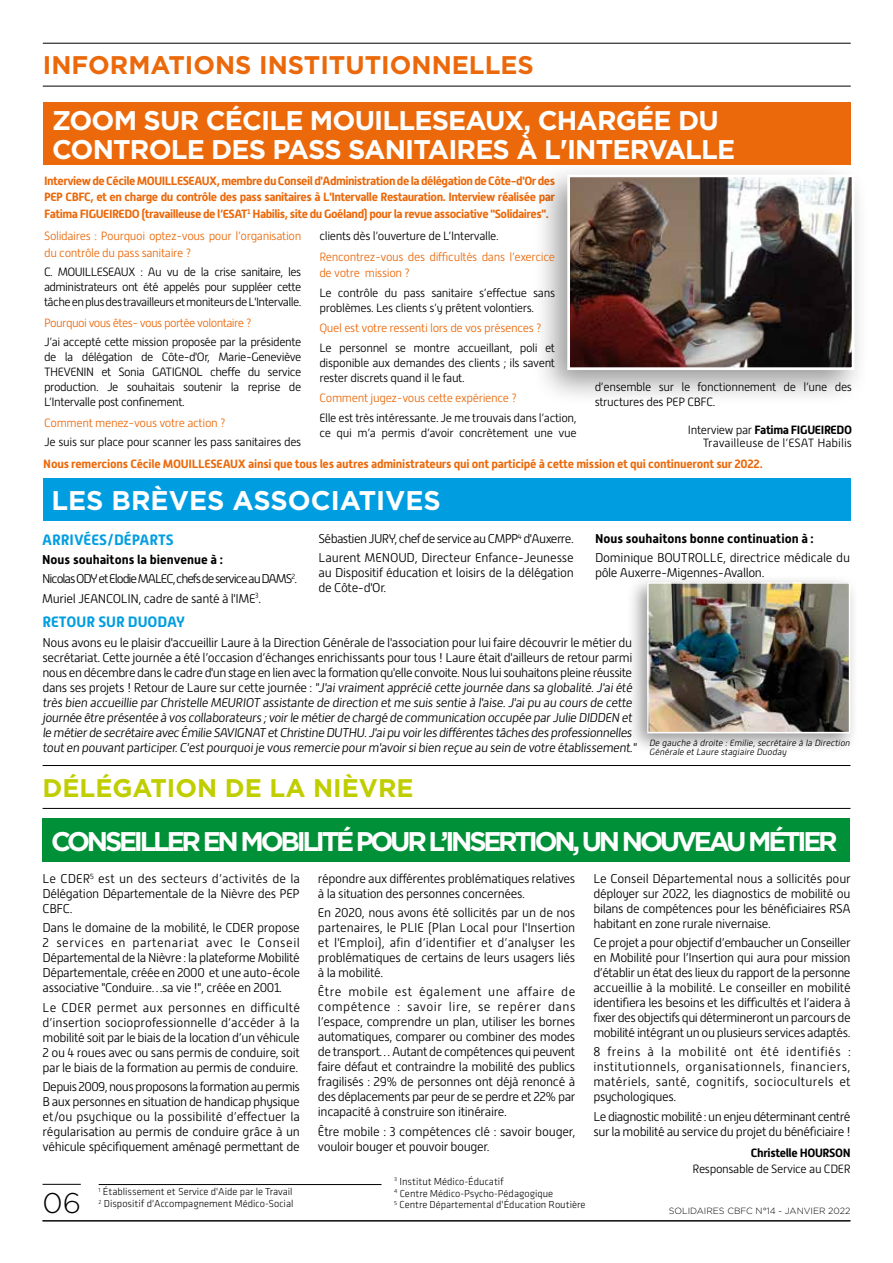
<style>
.page{position:relative;width:893px;height:1263px;background:#fff}
.page>*{position:absolute;margin:0;border:0;box-sizing:border-box;transform-origin:0 0}
.t1{font:300 28.5px "Gotham";color:#000}
.t2{font:700 27px/28.5px "Gotham";letter-spacing:-.03em;color:#fff}
.t3{font:700 27px "Gotham";letter-spacing:-.12em;color:#fff}
.t4{font:700 27px "Gotham";color:#fff}
.t5{font:700 25.5px "Gotham";color:#eb690b}
.t6{font:700 25.5px "Gotham";color:#c0ce00}
.t7{font:700 15px "Alwyn New";color:#009ee0}
.t8{font:300 12.75px/15px "Alwyn New";letter-spacing:-.03em;color:#000;text-align:justify}
.t9{font:300 12.75px/19.2px "Alwyn New";letter-spacing:-.085em;color:#000}
.t10{font:700 12.75px "Alwyn New";color:#000}
.t11{font:300 12px/15px "Alwyn New";letter-spacing:-.03em;color:#000;text-align:justify}
.t12{font:700 12px/16.5px "Alwyn New";letter-spacing:-.02em;color:#eb690b;text-align:justify}
.t13{font:300 12px/16.5px "Alwyn New";letter-spacing:-.03em;color:#eb690b}
.t14{font:300 12px/13.2px "Alwyn New";color:#000;text-align:right}
.t15{font:300 12px "Alwyn New";letter-spacing:-.05em;color:#eb690b}
.t16{font:700 12px "Alwyn New";letter-spacing:-.03em;color:#000}
.t17{font:300 10.5px/11.7px "Klavika";color:#000}
.t18{font:italic 300 9px/9px "Alwyn New";color:#000}
.t19{font:300 9px "Gotham";color:#000}
.s1{font-weight:700}
</style>
<div class="page">
<hr style="left:43px;top:1184px;width:38px;height:1px;background:#000">
<hr style="left:43px;top:1220px;width:807px;height:1px;background:#000">
<hr style="left:43px;top:43px;width:808px;height:1px;background:#000">
<hr style="left:43px;top:86px;width:808px;height:1px;background:#000">
<hr style="left:43px;top:765px;width:807px;height:1px;background:#000">
<hr style="left:43px;top:808px;width:807px;height:1px;background:#000">
<div style="left:43px;top:819px;width:807px;height:43px;background:#009037"></div>
<div style="left:532px;top:161px;width:338px;height:246px;background:#000;opacity:.4"></div>
<img style="left:571px;top:179px;width:279px;height:187px">
<div style="left:567px;top:175px;width:287px;height:195px;border:3px solid #fff"></div>
<div style="left:44px;top:102px;width:807px;height:63px;background:#eb690b"></div>
<div style="left:43px;top:478px;width:807px;height:43px;background:#009ee0"></div>
<div style="left:627px;top:574px;width:232px;height:181px;background:#000;opacity:.4"></div>
<img style="left:650px;top:585px;width:197px;height:145px">
<div style="left:647px;top:582px;width:203px;height:151px;border:2px solid #fff"></div>
<hr style="left:99px;top:1184px;width:283px;height:1px;background:#000">
<h3 class="t5" style="left:43px;top:48px;width:493px">INFORMATIONS INSTITUTIONNELLES</h3>
<h2 class="t2" style="left:52px;top:106px;width:684px">ZOOM SUR CÉCILE MOUILLESEAUX, CHARGÉE DU<br>CONTROLE DES PASS SANITAIRES À L'INTERVALLE</h2>
<p class="t12" style="left:44px;top:173px;width:513px">Interview de Cécile MOUILLESEAUX, membre du Conseil d'Administration de la délégation de Côte-d'Or des PEP CBFC, et en charge du contrôle des pass sanitaires à L'Intervalle Restauration. Interview réalisée par Fatima FIGUEIREDO (travailleuse de l’ESAT<sup>1</sup> Habilis, site du Goéland) pour la revue associative "Solidaires".</p>
<p class="t13" style="left:44px;top:228px;width:259px">Solidaires : Pourquoi optez-vous pour l’organisation du contrôle du pass sanitaire ?</p>
<p class="t11" style="left:44px;top:264px;width:259px">C. MOUILLESEAUX : Au vu de la crise sanitaire, les administrateurs ont été appelés pour suppléer cette tâche en plus des travailleurs et moniteurs de L'Intervalle.</p>
<p class="t15" style="left:44px;top:316px;width:209px">Pourquoi vous êtes- vous portée volontaire ?</p>
<p class="t11" style="left:44px;top:334px;width:259px">J’ai accepté cette mission proposée par la présidente de la délégation de Côte-d'Or, Marie-Geneviève THEVENIN et Sonia GATIGNOL cheffe du service production. Je souhaitais soutenir la reprise de L’Intervalle post confinement.</p>
<p class="t13" style="left:44px;top:414px;width:183px">Comment menez-vous votre action ?</p>
<p class="t11" style="left:44px;top:434px;width:259px">Je suis sur place pour scanner les pass sanitaires des</p>
<p class="t11" style="left:319px;top:229px;width:181px">clients dès l’ouverture de L’Intervalle.</p>
<p class="t13" style="left:319px;top:249px;width:237px">Rencontrez-vous des difficultés dans l’exercice de votre mission ?</p>
<p class="t11" style="left:319px;top:285px;width:237px">Le contrôle du pass sanitaire s’effectue sans problèmes. Les clients s’y prêtent volontiers.</p>
<p class="t13" style="left:319px;top:320px;width:224px">Quel est votre ressenti lors de vos présences ?</p>
<p class="t11" style="left:319px;top:340px;width:237px">Le personnel se montre accueillant, poli et disponible aux demandes des clients ; ils savent rester discrets quand il le faut.</p>
<p class="t13" style="left:319px;top:390px;width:199px">Comment jugez-vous cette expérience ?</p>
<p class="t11" style="left:319px;top:410px;width:259px">Elle est très intéressante. Je me trouvais dans l’action, ce qui m’a permis d’avoir concrètement une vue</p>
<p class="t11" style="left:595px;top:379px;width:259px">d’ensemble sur le fonctionnement de l’une des structures des PEP CBFC.</p>
<p class="t14" style="left:688px;top:423px;width:166px">Interview par <span class="s1">Fatima FIGUEIREDO<br></span>Travailleuse de l’ESAT Habilis</p>
<p class="t12" style="left:43px;top:456px;width:721px">Nous remercions Cécile MOUILLESEAUX ainsi que tous les autres administrateurs qui ont participé à cette mission et qui continueront sur 2022.</p>
<h2 class="t4" style="left:51px;top:483px;width:391px">LES BRÈVES ASSOCIATIVES</h2>
<p class="t7" style="left:42px;top:531px;width:133px">ARRIVÉES/DÉPARTS</p>
<p class="t9" style="left:42px;top:550px;width:257px"><span class="s1">Nous souhaitons la bienvenue à :<br></span>Nicolas ODY et Elodie MALEC,chefs de service au DAMS<sup>2</sup>.<br>Muriel JEANCOLIN, cadre de santé à l'IME<sup>3</sup>.</p>
<p class="t8" style="left:319px;top:529px;width:257px;line-height:19.2px">Sébastien JURY, chef de service au CMPP<sup>4</sup> d'Auxerre.<br>Laurent MENOUD, Directeur Enfance-Jeunesse</p>
<p class="t8" style="left:319px;top:565px;width:257px">au Dispositif éducation et loisirs de la délégation de Côte-d'Or.</p>
<p class="t10" style="left:595px;top:531px;width:220px">Nous souhaitons bonne continuation à :</p>
<p class="t8" style="left:595px;top:550px;width:257px">Dominique BOUTROLLE, directrice médicale du pôle Auxerre-Migennes-Avallon.</p>
<p class="t7" style="left:42px;top:613px;width:144px">RETOUR SUR DUODAY</p>
<p class="t8" style="left:42px;top:635px;width:597px;text-align:left">Nous avons eu le plaisir d'accueillir Laure à la Direction Générale de l'association pour lui faire découvrir le métier du secrétariat. Cette journée a été l’occasion d’échanges enrichissants pour tous ! Laure était d'ailleurs de retour parmi nous en décembre dans le cadre d'un stage en lien avec la formation qu'elle convoite. Nous lui souhaitons pleine réussite dans ses projets ! Retour de Laure sur cette journée : "J'aivraiment apprécié cette journée dans sa globalité.J'aiété très bien accueillie par Christelle MEURIOT assistante de direction et me suis sentie à l'aise.J'aipu au cours de cette journée être présentée à vos collaborateurs ;voir le métier de chargé de communication occupée par Julie DIDDEN et le métierde secrétaire avec Émilie SAVIGNAT etChristine DUTHU.J'aipu voirles différentes tâches des professionnelles tout en pouvant participer.C'est pourquoije vous remercie pour m'avoir sibien reçue au sein de votre établissement."</p>
<p class="t18" style="left:649px;top:739px;width:204px">De gauche à droite :Emilie,secrétaire à la Direction<br>Générale etLaure stagiaire Duoday</p>
<h3 class="t6" style="left:43px;top:771px;width:372px">DÉLÉGATION DE LA NIÈVRE</h3>
<h2 class="t3" style="left:51px;top:824px;width:788px">CONSEILLER EN MOBILITÉ POUR L’INSERTION,UN NOUVEAU MÉTIER</h2>
<p class="t8" style="left:43px;top:871px;width:259px">Le CDER<sup>5</sup> est un des secteurs d’activités de la Délégation Départementale de la Nièvre des PEP CBFC.</p>
<p class="t8" style="left:43px;top:920px;width:259px">Dans le domaine de la mobilité, le CDER propose 2 services en partenariat avec le Conseil Départemental de la Nièvre : la plateforme Mobilité Départementale, créée en 2000 et une auto-école associative "Conduire…sa vie !", créée en 2001.</p>
<p class="t8" style="left:43px;top:1000px;width:259px">Le CDER permet aux personnes en difficulté d’insertion socioprofessionnelle d’accéder à la mobilité soit par le biais de la location d’un véhicule 2 ou 4 roues avec ou sans permis de conduire, soit par le biais de la formation au permis de conduire.</p>
<p class="t8" style="left:43px;top:1079px;width:259px">Depuis 2009, nous proposons la formation au permis B aux personnes en situation de handicap physique et/ou psychique ou la possibilité d’effectuer la régularisation au permis de conduire grâce à un véhicule spécifiquement aménagé permettant de</p>
<p class="t8" style="left:318px;top:871px;width:259px">répondre aux différentes problématiques relatives à la situation des personnes concernées.</p>
<p class="t8" style="left:318px;top:905px;width:259px">En 2020, nous avons été sollicités par un de nos partenaires, le PLIE (Plan Local pour l'Insertion et l'Emploi), afin d’identifier et d’analyser les problématiques de certains de leurs usagers liés à la mobilité.</p>
<p class="t8" style="left:318px;top:985px;width:259px">Être mobile est également une affaire de compétence : savoir lire, se repérer dans l’espace, comprendre un plan, utiliser les bornes automatiques, comparer ou combiner des modes de transport… Autant de compétences qui peuvent faire défaut et contraindre la mobilité des publics fragilisés : 29% de personnes ont déjà renoncé à des déplacements par peur de se perdre et 22% par incapacité à construire son itinéraire.</p>
<p class="t8" style="left:318px;top:1124px;width:259px">Être mobile : 3 compétences clé : savoir bouger, vouloir bouger et pouvoir bouger.</p>
<p class="t8" style="left:593px;top:871px;width:259px">Le Conseil Départemental nous a sollicités pour déployer sur 2022, les diagnostics de mobilité ou bilans de compétences pour les bénéficiaires RSA habitant en zone rurale nivernaise.</p>
<p class="t8" style="left:593px;top:935px;width:259px">Ce projet a pour objectif d’embaucher un Conseiller en Mobilité pour l’Insertion qui aura pour mission d’établir un état des lieux du rapport de la personne accueillie à la mobilité. Le conseiller en mobilité identifiera les besoins et les difficultés et l’aidera à fixer des objectifs qui détermineront un parcours de mobilité intégrant un ou plusieurs services adaptés.</p>
<p class="t8" style="left:593px;top:1044px;width:259px">8 freins à la mobilité ont été identifiés : institutionnels, organisationnels, financiers, matériels, santé, cognitifs, socioculturels et psychologiques.</p>
<p class="t8" style="left:593px;top:1109px;width:259px">Le diagnostic mobilité : un enjeu déterminant centré sur la mobilité au service du projet du bénéficiaire !</p>
<p class="t16" style="left:751px;top:1145px;width:101px">Christelle HOURSON</p>
<p class="t11" style="left:692px;top:1161px;width:160px">Responsable de Service au CDER</p>
<p class="t17" style="left:99px;top:1186px;width:196px"><sup>1</sup> Établissement et Service d'Aide par le Travail<br><sup>2</sup> Dispositif d'Accompagnement Médico-Social</p>
<p class="t17" style="left:394px;top:1176px;width:193px"><sup>3</sup> Institut Médico-Éducatif<br><sup>4</sup> Centre Médico-Psycho-Pédagogique<br><sup>5</sup> Centre Départemental d'Éducation Routière</p>
<h1 class="t1" style="left:43px;top:1185px;width:40px">06</h1>
<p class="t19" style="left:669px;top:1205px;width:183px">SOLIDAIRES CBFC N°14 - JANVIER 2022</p>
</div>
